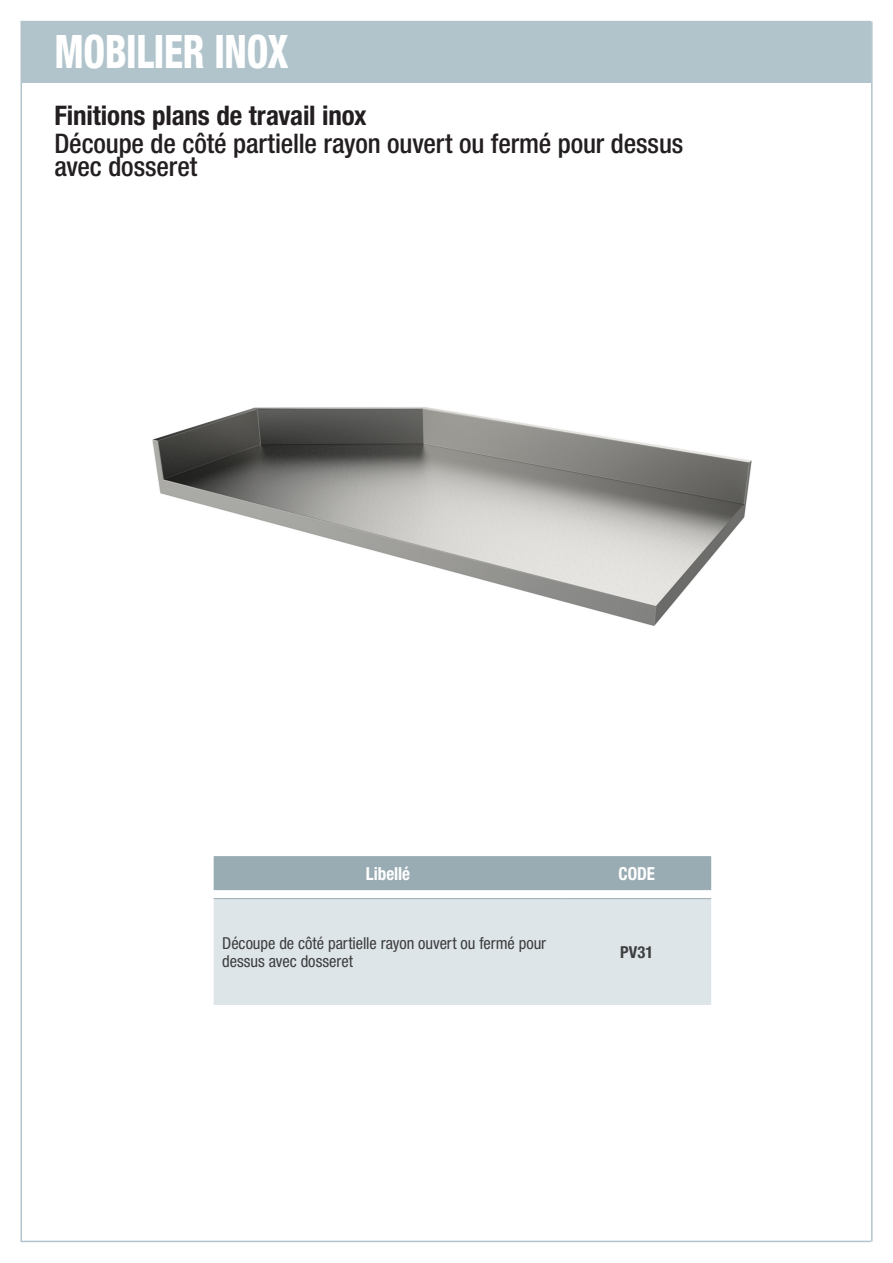
<style>
.page{position:relative;width:893px;height:1263px;background:#fff}
.page>*{position:absolute;margin:0;border:0;box-sizing:border-box;transform-origin:0 0}
.Titre_chapitre__maît{font:800 condensed 46.2px "Helvetica Neue LT Std";letter-spacing:-.01em;color:#fff;scale:.82 1}
.Titre_produit_24pt{font:500 condensed 27px/22.5px "Helvetica Neue LT Std";letter-spacing:-.005em;color:#231f20}
.Titre_produit_24pt-2{font:700 condensed 27px "Helvetica Neue LT Std";letter-spacing:-.005em;color:#231f20}
.Tableau_entête_12pt{font:700 condensed 18px "Helvetica Neue LT Std";color:#fff;scale:.95 1}
.Tableau_standard_11p{font:condensed 16.5px/18px "Helvetica Neue LT Std";letter-spacing:-.005em;color:#3e3e3f}
.Tableau_standard_11p-2{font:700 condensed 16.5px "Helvetica Neue LT Std";color:#3e3e3f}
</style>
<div class="page">
<div style="left:21px;top:22px;width:850px;height:61px;background:#b1c4cc"></div>
<hr style="left:21px;top:22px;width:1px;height:1220px;background:#b1c4cc">
<hr style="left:871px;top:22px;width:2px;height:1219px;background:#b1c4cc">
<hr style="left:21px;top:1241px;width:850px;height:1px;background:#b1c4cc">
<hr style="left:21px;top:21px;width:850px;height:1px;background:#b1c4cc">
<img style="left:152px;top:407px;width:600px;height:219px">
<div style="left:214px;top:856px;width:497px;height:34px;background:#9aacb3"></div>
<div style="left:214px;top:899px;width:497px;height:106px;background:#dde5e8"></div>
<hr style="left:214px;top:898px;width:348px;height:1px;background:#9aacb3">
<hr style="left:562px;top:898px;width:149px;height:1px;background:#9aacb3">
<p class="Titre_chapitre__maît" style="left:54px;top:23px;width:287px">MOBILIER INOX</p>
<p class="Titre_produit_24pt-2" style="left:54px;top:99px;width:314px">Finitions plans de travail inox</p>
<p class="Titre_produit_24pt" style="left:54px;top:132px;width:630px">Découpe de côté partielle rayon ouvert ou fermé pour dessus avec dosseret</p>
<p class="Tableau_entête_12pt" style="left:366px;top:862px;width:48px">Libellé</p>
<p class="Tableau_entête_12pt" style="left:618px;top:862px;width:40px">CODE</p>
<p class="Tableau_standard_11p" style="left:222px;top:934px;width:325px">Découpe de côté partielle rayon ouvert ou fermé pour dessus avec dosseret</p>
<p class="Tableau_standard_11p-2" style="left:620px;top:942px;width:35px">PV31</p>
</div>
